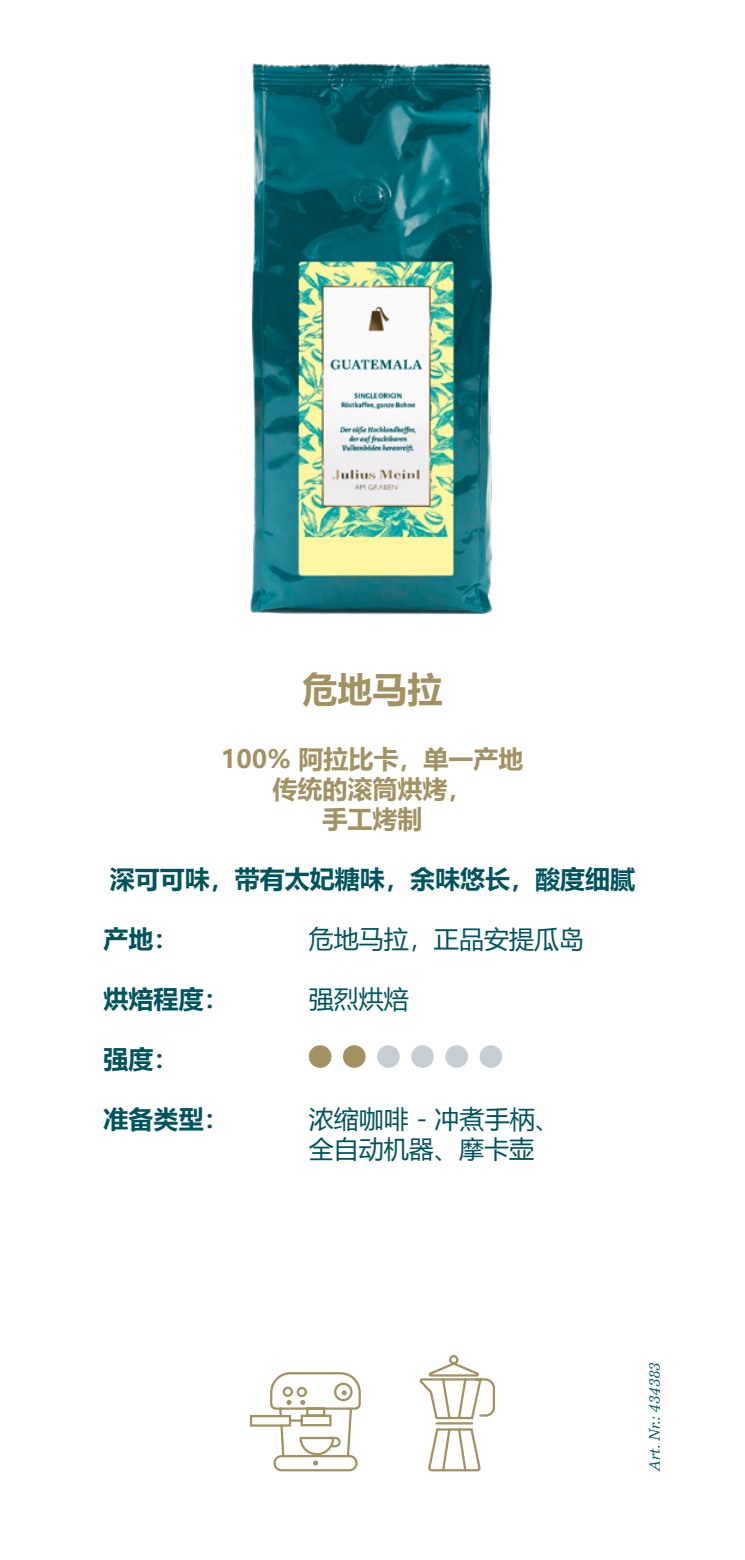
<style>
.page{position:relative;width:745px;height:1560px;background:#fff}
.page>*{position:absolute;margin:0;border:0;box-sizing:border-box;transform-origin:0 0}
.t1{font:700 35px "Microsoft Ya Hei";color:#a29161}
.t2{font:700 25px "Microsoft Ya Hei";color:#00545e}
.t3{font:25px/30px "Microsoft Ya Hei";color:#00545e}
.t4{font:700 25px/30px "Microsoft Ya Hei";color:#a29161;text-align:center}
.t5{font:italic 15px "Bressay";color:#00545e}
</style>
<div class="page">
<div style="left:308px;top:1045px;width:23px;height:22px;background:#a29161;border-radius:50%"></div>
<div style="left:343px;top:1045px;width:22px;height:22px;background:#a29161;border-radius:50%"></div>
<div style="left:377px;top:1045px;width:22px;height:22px;background:#c6ced4;border-radius:50%"></div>
<div style="left:411px;top:1045px;width:22px;height:22px;background:#c6ced4;border-radius:50%"></div>
<div style="left:445px;top:1045px;width:22px;height:22px;background:#c6ced4;border-radius:50%"></div>
<div style="left:479px;top:1045px;width:23px;height:22px;background:#c6ced4;border-radius:50%"></div>
<svg style="left:419px;top:1355px;width:77px;height:117px"></svg>
<svg style="left:249px;top:1372px;width:112px;height:100px"></svg>
<img style="left:249px;top:63px;width:243px;height:551px">
<h1 class="t1" style="left:302px;top:664px;width:142px">危地马拉</h1>
<p class="t4" style="left:221px;top:742px;width:304px">100% 阿拉比卡，单一产地传统的滚筒烘烤，<br>手工烤制</p>
<p class="t2" style="left:110px;top:861px;width:527px">深可可味，带有太妃糖味，余味悠长，酸度细腻</p>
<p class="t2" style="left:103px;top:921px;width:76px">产地：</p>
<p class="t3" style="left:308px;top:922px;width:276px">危地马拉，正品安提瓜岛</p>
<p class="t2" style="left:103px;top:981px;width:126px">烘焙程度：</p>
<p class="t3" style="left:308px;top:982px;width:101px">强烈烘焙</p>
<p class="t2" style="left:103px;top:1041px;width:76px">强度：</p>
<p class="t2" style="left:103px;top:1101px;width:127px">准备类型：</p>
<p class="t3" style="left:308px;top:1102px;width:252px">浓缩咖啡 - 冲煮手柄、全自动机器、摩卡壶</p>
<p class="t5" style="left:645px;top:1470px;width:110px;rotate:-90deg">Art. Nr.: 434383</p>
</div>
